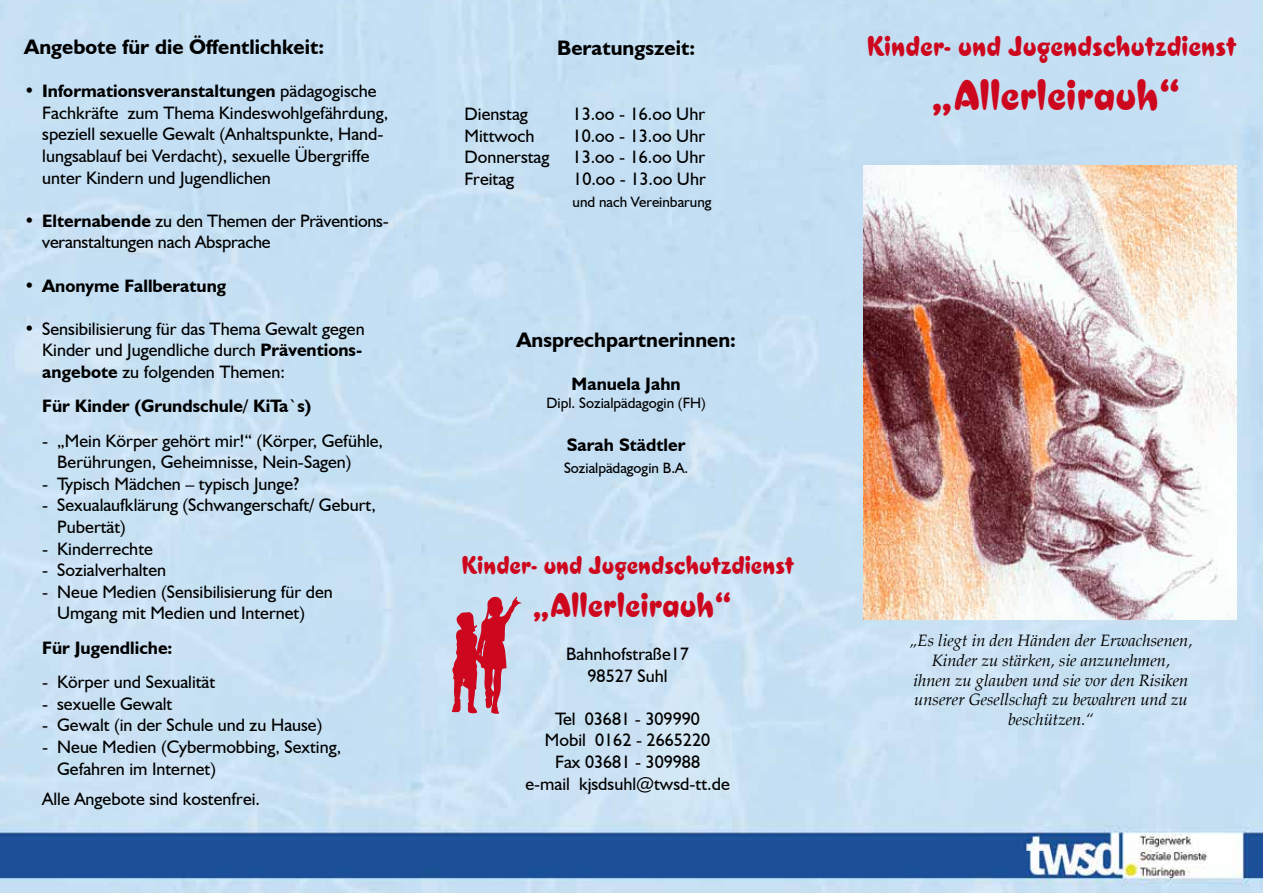
<style>
.page{position:relative;width:1263px;height:893px;background:#fff}
.page>*{position:absolute;margin:0;border:0;box-sizing:border-box;transform-origin:0 0}
.t1{font:45px "Croissant D";color:#cd071e}
.t2{font:36px "Croissant D";color:#cd071e}
.t3{font:30px "Croissant D";color:#cd071e}
.t4{font:27px "Croissant D";color:#cd071e}
.t5{font:700 21px "Humanist 521 BT";color:#000}
.t6{font:18px/21.6px "Humanist 521 BT";color:#000}
.t7{font:700 18px "Humanist 521 BT";color:#000}
.t8{font:italic 16.5px/19.8px "Palatino";color:#000;text-align:center}
.t9{font:15px "Humanist 521 BT";color:#000}
.s1{font-weight:700}
.s2{font-weight:400}
</style>
<div class="page">
<img style="left:0;top:0;width:1263px;height:893px">
<img style="left:864px;top:165px;width:373px;height:455px">
<svg style="left:452px;top:596px;width:70px;height:118px;background:#ca758a"></svg>
<p class="t5" style="left:24px;top:34px;width:301px">Angebote für die Öffentlichkeit:</p>
<p class="t6" style="left:42px;top:80px;width:348px;text-indent:-18px">• <span class="s1">Informationsveranstaltungen</span> pädagogische Fachkräfte zum Thema Kindeswohlgefährdung, speziell sexuelle Gewalt (Anhaltspunkte, Hand&shy;lungsablauf bei Verdacht), sexuelle Übergriffe unter Kindern und Jugendlichen</p>
<p class="t6" style="left:42px;top:209px;width:348px;text-indent:-18px">• <span class="s1">Elternabende</span> zu den Themen der Präventions&shy;veranstaltungen nach Absprache</p>
<p class="t7" style="left:24px;top:274px;width:204px"><span class="s2">•</span> Anonyme Fallberatung</p>
<p class="t6" style="left:42px;top:317px;width:324px;text-indent:-18px">• Sensibilisierung für das Thema Gewalt gegen<br>Kinder und Jugendliche durch <span class="s1">Präventions&shy;angebote</span> zu folgenden Themen:</p>
<p class="t7" style="left:42px;top:395px;width:270px">Für Kinder (Grundschule/ KiTa`s)</p>
<p class="t6" style="left:57px;top:429px;width:327px;text-indent:-15px">- „Mein Körper gehört mir!“ (Körper, Gefühle,<br>Berührungen, Geheimnisse, Nein-Sagen)</p>
<p class="t6" style="left:42px;top:473px;width:258px">- Typisch Mädchen – typisch Junge?</p>
<p class="t6" style="left:57px;top:494px;width:320px;text-indent:-15px">- Sexualaufklärung (Schwangerschaft/ Geburt,<br>Pubertät)</p>
<p class="t6" style="left:42px;top:537px;width:112px">- Kinderrechte</p>
<p class="t6" style="left:42px;top:559px;width:125px">- Sozialverhalten</p>
<p class="t6" style="left:57px;top:581px;width:277px;text-indent:-15px">- Neue Medien (Sensibilisierung für den<br>Umgang mit Medien und Internet)</p>
<p class="t7" style="left:42px;top:636px;width:132px">Für Jugendliche:</p>
<p class="t6" style="left:42px;top:671px;width:174px">- Körper und Sexualität</p>
<p class="t6" style="left:42px;top:692px;width:132px">- sexuelle Gewalt</p>
<p class="t6" style="left:42px;top:714px;width:282px">- Gewalt (in der Schule und zu Hause)</p>
<p class="t6" style="left:57px;top:736px;width:286px;text-indent:-15px">- Neue Medien (Cybermobbing, Sexting,<br>Gefahren im Internet)</p>
<p class="t6" style="left:42px;top:787px;width:219px">Alle Angebote sind kostenfrei.</p>
<p class="t5" style="left:557px;top:35px;width:139px">Beratungszeit:</p>
<p class="t6" style="left:465px;top:103px;width:65px">Dienstag</p>
<p class="t6" style="left:573px;top:103px;width:134px">13.oo - 16.oo Uhr</p>
<p class="t6" style="left:465px;top:124px;width:71px">Mittwoch</p>
<p class="t6" style="left:573px;top:124px;width:134px">10.oo - 13.oo Uhr</p>
<p class="t6" style="left:465px;top:146px;width:86px">Donnerstag</p>
<p class="t6" style="left:573px;top:146px;width:134px">13.oo - 16.oo Uhr</p>
<p class="t6" style="left:465px;top:168px;width:51px">Freitag</p>
<p class="t6" style="left:573px;top:168px;width:134px">10.oo - 13.oo Uhr</p>
<p class="t9" style="left:573px;top:192px;width:140px">und nach Vereinbarung</p>
<p class="t5" style="left:516px;top:327px;width:221px">Ansprechpartnerinnen:</p>
<p class="t7" style="left:572px;top:373px;width:111px">Manuela Jahn</p>
<p class="t9" style="left:546px;top:394px;width:161px">Dipl. Sozialpädagogin (FH)</p>
<p class="t7" style="left:567px;top:434px;width:120px">Sarah Städtler</p>
<p class="t9" style="left:564px;top:459px;width:126px">Sozialpädagogin B.A.</p>
<h3 class="t4" style="left:461px;top:549px;width:334px">Kinder- und Jugendschutzdienst</h3>
<h2 class="t2" style="left:532px;top:584px;width:202px">„Allerleirauh“</h2>
<p class="t6" style="left:566px;top:643px;width:124px;text-align:center">Bahnhofstraße17<br>98527 Suhl</p>
<p class="t6" style="left:525px;top:708px;width:206px;text-align:center">Tel 03681 - 309990<br>Mobil 0162 - 2665220<br>Fax 03681 - 309988<br>e-mail kjsdsuhl@twsd-tt.de</p>
<h3 class="t3" style="left:866px;top:29px;width:371px">Kinder- und Jugendschutzdienst</h3>
<h1 class="t1" style="left:931px;top:69px;width:252px">„Allerleirauh“</h1>
<p class="t8" style="left:909px;top:631px;width:285px">„Es liegt in den Händen der Erwachsenen, Kinder zu stärken, sie anzunehmen,<br>ihnen zu glauben und sie vor den Risiken unserer Gesellschaft zu bewahren und zu beschützen.“</p>
</div>
